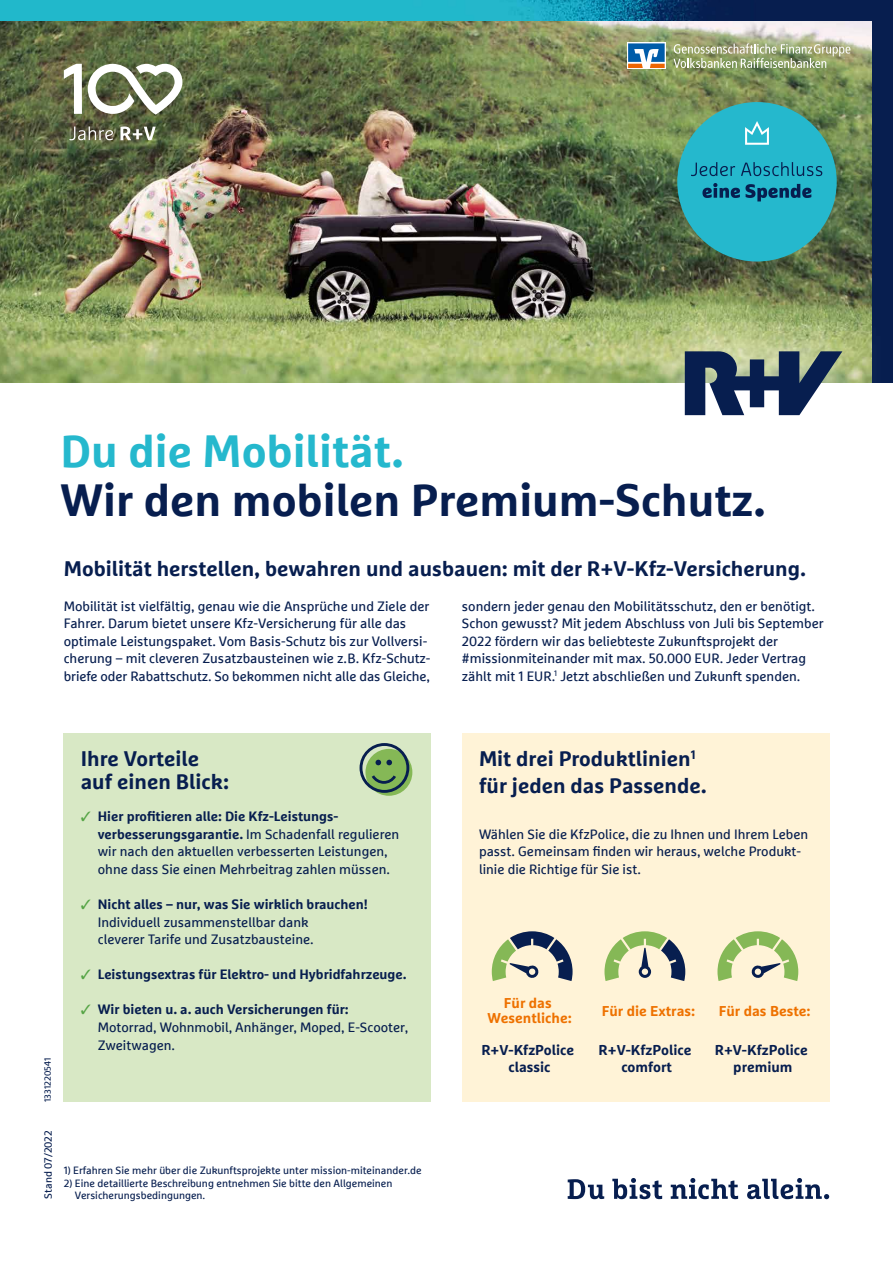
<style>
.page{position:relative;width:893px;height:1263px;background:#fff}
.page>*{position:absolute;margin:0;border:0;box-sizing:border-box;transform-origin:0 0}
.t1{font:700 45px "Marselisfor Ru V";color:#071e4f}
.t2{font:700 45px "Marselisfor Ru V";color:#25b8cd}
.t3{font:700 21px/23.1px "Marselisfor Ru V";color:#071e4f}
.t4{font:700 14.25px/17.1px "Marselisfor Ru V";color:#071e4f;text-align:center}
.t5{font:700 14.25px/15px "Marselisfor Ru V";color:#ee7100;text-align:center}
.t6{font:13.5px/17.5px "Marselisfor Ru V";color:#071e4f}
.t7{font:700 13.5px "Marselisfor Ru V";color:#071e4f}
.t8{font:10.5px "Marselisfor Ru V";color:#071e4f}
.t9{font:9px "Marselisfor Ru V";color:#071e4f}
.s1{color:#55a445}
.s2{font-weight:700}
</style>
<div class="page">
<div style="left:0;top:0;width:893px;height:382px;background:#071e4f"></div>
<img style="left:0;top:0;width:698px;height:21px">
<img style="left:0;top:21px;width:872px;height:362px">
<div style="left:64px;top:733px;width:367px;height:369px;background:#d8e8c5"></div>
<div style="left:462px;top:733px;width:367px;height:369px;background:#fff3d7"></div>
<svg style="left:365px;top:749px;width:47px;height:47px"></svg>
<svg style="left:360px;top:743px;width:49px;height:50px"></svg>
<svg style="left:604px;top:931px;width:81px;height:50px"></svg>
<svg style="left:717px;top:931px;width:81px;height:50px"></svg>
<svg style="left:492px;top:931px;width:81px;height:50px"></svg>
<div style="left:677px;top:102px;width:160px;height:159px;background:#25b8cd;border-radius:50%"></div>
<svg style="left:691px;top:162px;width:44px;height:14px"></svg>
<svg style="left:741px;top:162px;width:81px;height:14px"></svg>
<svg style="left:702px;top:183px;width:109px;height:18px"></svg>
<svg style="left:745px;top:121px;width:24px;height:24px"></svg>
<svg style="left:69px;top:127px;width:44px;height:13px"></svg>
<svg style="left:120px;top:127px;width:36px;height:13px"></svg>
<svg style="left:64px;top:64px;width:18px;height:50px"></svg>
<svg style="left:88px;top:64px;width:94px;height:51px"></svg>
<svg style="left:568px;top:1179px;width:36px;height:20px"></svg>
<svg style="left:612px;top:1178px;width:50px;height:21px"></svg>
<svg style="left:671px;top:1178px;width:67px;height:21px"></svg>
<svg style="left:747px;top:1178px;width:82px;height:21px"></svg>
<div style="left:625px;top:293px;width:268px;height:180px;background:#fff;opacity:.8"></div>
<svg style="left:685px;top:351px;width:157px;height:64px"></svg>
<svg style="left:673px;top:43px;width:177px;height:25px"></svg>
<div style="left:627px;top:43px;width:39px;height:26px;background:#fff"></div>
<svg style="left:628px;top:43px;width:37px;height:25px"></svg>
<h1 class="t2" style="left:60px;top:423px;width:345px">Du die Mobilität.</h1>
<h1 class="t1" style="left:60px;top:472px;width:707px">Wir den mobilen Premium-Schutz.</h1>
<h2 class="t3" style="left:64px;top:556px;width:744px">Mobilität herstellen, bewahren und ausbauen: mit der R+V-Kfz-Versicherung.</h2>
<p class="t6" style="left:64px;top:597px;width:368px">Mobilität ist vielfältig, genau wie die Ansprüche und Ziele der Fahrer. Darum bietet unsere Kfz-Versicherung für alle das optimale Leistungspaket. Vom Basis-Schutz bis zur Vollversi&shy;cherung – mit cleveren Zusatzbausteinen wie z. B. Kfz-Schutz&shy;briefe oder Rabattschutz. So bekommen nicht alle das Gleiche,</p>
<p class="t6" style="left:462px;top:597px;width:363px">sondern jeder genau den Mobilitätsschutz, den er benötigt.<br>Schon gewusst? Mit jedem Abschluss von Juli bis September 2022 fördern wir das beliebteste Zukunftsprojekt der #missionmiteinander mit max. 50.000 EUR. Jeder Vertrag zählt mit 1 EUR.<sup>1</sup> Jetzt abschließen und Zukunft spenden.</p>
<p class="t9" style="left:42px;top:1102px;width:46px;rotate:-90deg">1331220541</p>
<h2 class="t3" style="left:81px;top:746px;width:150px">Ihre Vorteile auf einen Blick:</h2>
<p class="t6" style="left:98px;top:807px;width:303px;text-indent:-17px"><span class="s1">✓</span> <span class="s2">Hier profitieren alle: Die Kfz-Leistungs&shy;verbesserungsgarantie.</span> Im Schadenfall regulieren wir nach den aktuellen verbesserten Leistungen, ohne dass Sie einen Mehrbeitrag zahlen müssen.</p>
<p class="t6" style="left:98px;top:895px;width:272px;text-indent:-17px"><span class="s1">✓</span> <span class="s2">Nicht alles – nur, was Sie wirklich brauchen!<br></span>Individuell zusammenstellbar dank<br>cleverer Tarife und Zusatzbausteine.</p>
<p class="t7" style="left:81px;top:966px;width:327px"><span class="s1">✓</span> Leistungsextras für Elektro- und Hybridfahrzeuge.</p>
<p class="t6" style="left:98px;top:1001px;width:312px;text-indent:-17px"><span class="s1">✓</span> <span class="s2">Wir bieten u. a. auch Versicherungen für:<br></span>Motorrad, Wohnmobil, Anhänger, Moped, E-Scooter,<br>Zweitwagen.</p>
<p class="t8" style="left:42px;top:1199px;width:70px;rotate:-90deg">Stand 07/2022</p>
<p class="t8" style="left:64px;top:1164px;width:359px">1) Erfahren Sie mehr über die Zukunftsprojekte unter mission-miteinander.de</p>
<p class="t8" style="left:64px;top:1176px;width:330px">2) Eine detaillierte Beschreibung entnehmen Sie bitte den Allgemeinen</p>
<p class="t8" style="left:75px;top:1189px;width:132px">Versicherungsbedingungen.</p>
<h2 class="t3" style="left:479px;top:744px;width:229px;line-height:27.3px">Mit drei Produktlinien<sup>1 </sup>für jeden das Passende.</h2>
<p class="t6" style="left:479px;top:825px;width:331px">Wählen Sie die KfzPolice, die zu Ihnen und Ihrem Leben passt. Gemeinsam finden wir heraus, welche Produkt&shy;linie die Richtige für Sie ist.</p>
<p class="t5" style="left:487px;top:996px;width:86px">Für das<br>Wesentliche:</p>
<p class="t5" style="left:602px;top:1003px;width:95px">Für die Extras:</p>
<p class="t5" style="left:719px;top:1003px;width:93px">Für das Beste:</p>
<p class="t4" style="left:481px;top:1041px;width:94px">R+V-KfzPolice classic</p>
<p class="t4" style="left:599px;top:1041px;width:94px">R+V-KfzPolice comfort</p>
<p class="t4" style="left:715px;top:1041px;width:94px">R+V-KfzPolice premium</p>
</div>
